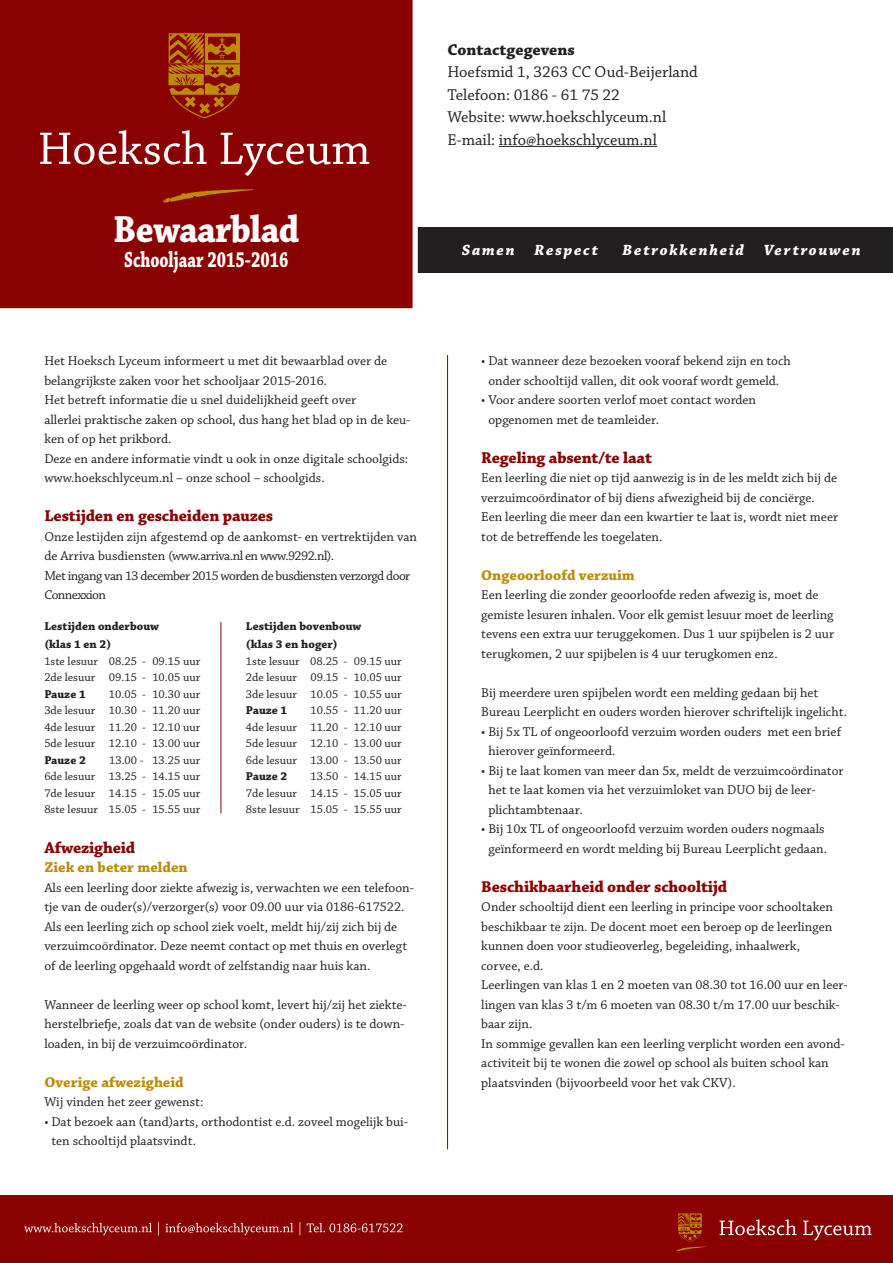
<style>
.page{position:relative;width:893px;height:1263px;background:#fff}
.page>*{position:absolute;margin:0;border:0;box-sizing:border-box;transform-origin:0 0}
.t1{font:700 39.6px "Chaparral Pro";letter-spacing:-.02em;color:#fff;scale:.91 1}
.t2{font:700 23.1px "Chaparral Pro";color:#fff;scale:.72 1}
.t3{font:16.5px/22.5px "Chaparral Pro";color:#231f20}
.t4{font:700 16.5px "Chaparral Pro";letter-spacing:-.01em;color:#8b0202}
.t5{font:700 16.5px "Chaparral Pro";color:#231f20}
.t6{font:italic 700 15.6px "Chaparral Pro";letter-spacing:.115em;color:#fff}
.t7{font:700 15px "Chaparral Pro";color:#bb8c07}
.t8{font:13.5px/19.5px "Chaparral Pro";color:#231f20}
.t9{font:13.5px/19.5px "Chaparral Pro";letter-spacing:-.035em;color:#231f20}
.t10{font:12px/16.5px "Chaparral Pro";color:#231f20;text-align:justify}
.t11{font:700 12px/18px "Chaparral Pro";color:#231f20}
</style>
<div class="page">
<div style="left:0;top:227px;width:893px;height:46px;background:#231f20"></div>
<div style="left:0;top:0;width:418px;height:309px;background:#8b0202"></div>
<svg style="left:168px;top:33px;width:72px;height:85px;background:#a14104"></svg>
<svg style="left:40px;top:130px;width:167px;height:34px"></svg>
<svg style="left:221px;top:133px;width:148px;height:43px;background:#a03030"></svg>
<svg style="left:163px;top:189px;width:90px;height:13px"></svg>
<hr style="left:447px;top:355px;width:1px;height:794px;background:#8b0202">
<div style="left:0;top:1195px;width:893px;height:68px;background:#8b0202"></div>
<svg style="left:720px;top:1219px;width:76px;height:16px"></svg>
<svg style="left:803px;top:1220px;width:69px;height:20px"></svg>
<svg style="left:676px;top:1213px;width:30px;height:38px"></svg>
<svg style="left:24px;top:1222px;width:379px;height:13px"></svg>
<hr style="left:499px;top:146px;width:158px;height:1px;background:#231f20">
<hr style="left:221px;top:622px;width:1px;height:191px;background:#8b0202">
<h1 class="t1" style="left:113px;top:206px;width:206px">Bewaarblad</h1>
<h2 class="t2" style="left:124px;top:246px;width:230px">Schooljaar 2015-2016</h2>
<p class="t5" style="left:447px;top:40px;width:129px">Contactgegevens</p>
<p class="t3" style="left:447px;top:61px;width:252px">Hoefsmid 1, 3263 CC Oud-Beijerland<br>Telefoon: 0186 - 61 75 22<br>Website: www.hoekschlyceum.nl<br>E-mail: info@hoekschlyceum.nl</p>
<p class="t6" style="left:462px;top:241px;width:54px">Samen</p>
<p class="t6" style="left:535px;top:241px;width:65px">Respect</p>
<p class="t6" style="left:623px;top:241px;width:123px">Betrokkenheid</p>
<p class="t6" style="left:764px;top:241px;width:98px">Vertrouwen</p>
<p class="t8" style="left:44px;top:352px;width:368px">Het Hoeksch Lyceum informeert u met dit bewaarblad over de belangrijkste zaken voor het schooljaar 2015-2016.<br>Het betreft informatie die u snel duidelijkheid geeft over<br>allerlei praktische zaken op school, dus hang het blad op in de keu&shy;ken of op het prikbord.<br>Deze en andere informatie vindt u ook in onze digitale schoolgids: www.hoekschlyceum.nl – onze school – schoolgids.</p>
<p class="t4" style="left:44px;top:506px;width:230px">Lestijden en gescheiden pauzes</p>
<p class="t9" style="left:44px;top:527px;width:374px">Onze lestijden zijn afgestemd op de aankomst- en vertrektijden van de Arriva busdiensten (www.arriva.nl en www.9292.nl).<br>Met ingang van 13 december 2015 worden de busdiensten verzorgd door Connexxion</p>
<p class="t11" style="left:44px;top:618px;width:116px">Lestijden onderbouw (klas 1 en 2)</p>
<p class="t10" style="left:44px;top:653px;width:157px">1ste lesuur 08.25 - 09.15 uur<br>2de lesuur 09.15 - 10.05 uur</p>
<p class="t11" style="left:44px;top:685px;width:43px">Pauze 1</p>
<p class="t10" style="left:44px;top:686px;width:157px;text-indent:65px">10.05 - 10.30 uur 3de lesuur 10.30 - 11.20 uur 4de lesuur 11.20 - 12.10 uur 5de lesuur 12.10 - 13.00 uur</p>
<p class="t11" style="left:44px;top:751px;width:43px">Pauze 2</p>
<p class="t10" style="left:44px;top:752px;width:157px;text-indent:65px">13.00 - 13.25 uur 6de lesuur 13.25 - 14.15 uur 7de lesuur 14.15 - 15.05 uur 8ste lesuur 15.05 - 15.55 uur</p>
<p class="t11" style="left:246px;top:618px;width:117px">Lestijden bovenbouw (klas 3 en hoger)</p>
<p class="t10" style="left:246px;top:653px;width:157px">1ste lesuur 08.25 - 09.15 uur 2de lesuur 09.15 - 10.05 uur 3de lesuur 10.05 - 10.55 uur</p>
<p class="t11" style="left:246px;top:702px;width:43px">Pauze 1</p>
<p class="t10" style="left:246px;top:702px;width:157px;text-indent:65px">10.55 - 11.20 uur 4de lesuur 11.20 - 12.10 uur 5de lesuur 12.10 - 13.00 uur 6de lesuur 13.00 - 13.50 uur</p>
<p class="t11" style="left:246px;top:768px;width:43px">Pauze 2</p>
<p class="t10" style="left:246px;top:768px;width:157px;text-indent:65px">13.50 - 14.15 uur 7de lesuur 14.15 - 15.05 uur 8ste lesuur 15.05 - 15.55 uur</p>
<p class="t4" style="left:44px;top:838px;width:93px">Afwezigheid</p>
<p class="t7" style="left:44px;top:858px;width:145px">Ziek en beter melden</p>
<p class="t8" style="left:44px;top:878px;width:371px">Als een leerling door ziekte afwezig is, verwachten we een telefoon&shy;tje van de ouder(s)/verzorger(s) voor 09.00 uur via 0186-617522.<br>Als een leerling zich op school ziek voelt, meldt hij/zij zich bij de verzuimcoördinator. Deze neemt contact op met thuis en overlegt of de leerling opgehaald wordt of zelfstandig naar huis kan.</p>
<p class="t8" style="left:44px;top:995px;width:364px">Wanneer de leerling weer op school komt, levert hij/zij het ziekte&shy;herstelbriefje, zoals dat van de website (onder ouders) is te down&shy;loaden, in bij de verzuimcoördinator.</p>
<p class="t7" style="left:44px;top:1073px;width:141px">Overige afwezigheid</p>
<p class="t8" style="left:44px;top:1093px;width:161px">Wij vinden het zeer gewenst:</p>
<p class="t8" style="left:51px;top:1112px;width:358px;text-indent:-7px">• Dat bezoek aan (tand)arts, orthodontist e.d. zoveel mogelijk bui&shy;ten schooltijd plaatsvindt.</p>
<p class="t8" style="left:481px;top:352px;width:311px;text-align:center">• Dat wanneer deze bezoeken vooraf bekend zijn en toch onder schooltijd vallen, dit ook vooraf wordt gemeld.</p>
<p class="t8" style="left:488px;top:391px;width:269px;text-indent:-7px">• Voor andere soorten verlof moet contact worden opgenomen met de teamleider.</p>
<p class="t4" style="left:481px;top:448px;width:172px">Regeling absent/te laat</p>
<p class="t8" style="left:481px;top:469px;width:358px">Een leerling die niet op tijd aanwezig is in de les meldt zich bij de verzuimcoördinator of bij diens afwezigheid bij de conciërge.<br>Een leerling die meer dan een kwartier te laat is, wordt niet meer tot de betreffende les toegelaten.</p>
<p class="t7" style="left:481px;top:566px;width:155px">Ongeoorloofd verzuim</p>
<p class="t8" style="left:481px;top:586px;width:354px">Een leerling die zonder geoorloofde reden afwezig is, moet de gemiste lesuren inhalen. Voor elk gemist lesuur moet de leerling tevens een extra uur teruggekomen. Dus 1 uur spijbelen is 2 uur terugkomen, 2 uur spijbelen is 4 uur terugkomen enz.</p>
<p class="t8" style="left:481px;top:683px;width:367px">Bij meerdere uren spijbelen wordt een melding gedaan bij het<br>Bureau Leerplicht en ouders worden hierover schriftelijk ingelicht.</p>
<p class="t8" style="left:488px;top:722px;width:354px;text-indent:-7px">• Bij 5x TL of ongeoorloofd verzuim worden ouders met een brief hierover geïnformeerd.</p>
<p class="t8" style="left:488px;top:761px;width:357px;text-indent:-7px">• Bij te laat komen van meer dan 5x, meldt de verzuimcoördinator het te laat komen via het verzuimloket van DUO bij de leer&shy;plichtambtenaar.</p>
<p class="t8" style="left:481px;top:819px;width:347px;text-align:center">• Bij 10x TL of ongeoorloofd verzuim worden ouders nogmaals geïnformeerd en wordt melding bij Bureau Leerplicht gedaan.</p>
<p class="t4" style="left:481px;top:877px;width:247px">Beschikbaarheid onder schooltijd</p>
<p class="t8" style="left:481px;top:898px;width:368px">Onder schooltijd dient een leerling in principe voor schooltaken beschikbaar te zijn. De docent moet een beroep op de leerlingen kunnen doen voor studieoverleg, begeleiding, inhaalwerk,<br>corvee, e.d.<br>Leerlingen van klas 1 en 2 moeten van 08.30 tot 16.00 uur en leer&shy;lingen van klas 3 t/m 6 moeten van 08.30 t/m 17.00 uur beschik&shy;baar zijn.<br>In sommige gevallen kan een leerling verplicht worden een avond&shy;activiteit bij te wonen die zowel op school als buiten school kan plaatsvinden (bijvoorbeeld voor het vak CKV).</p>
</div>
